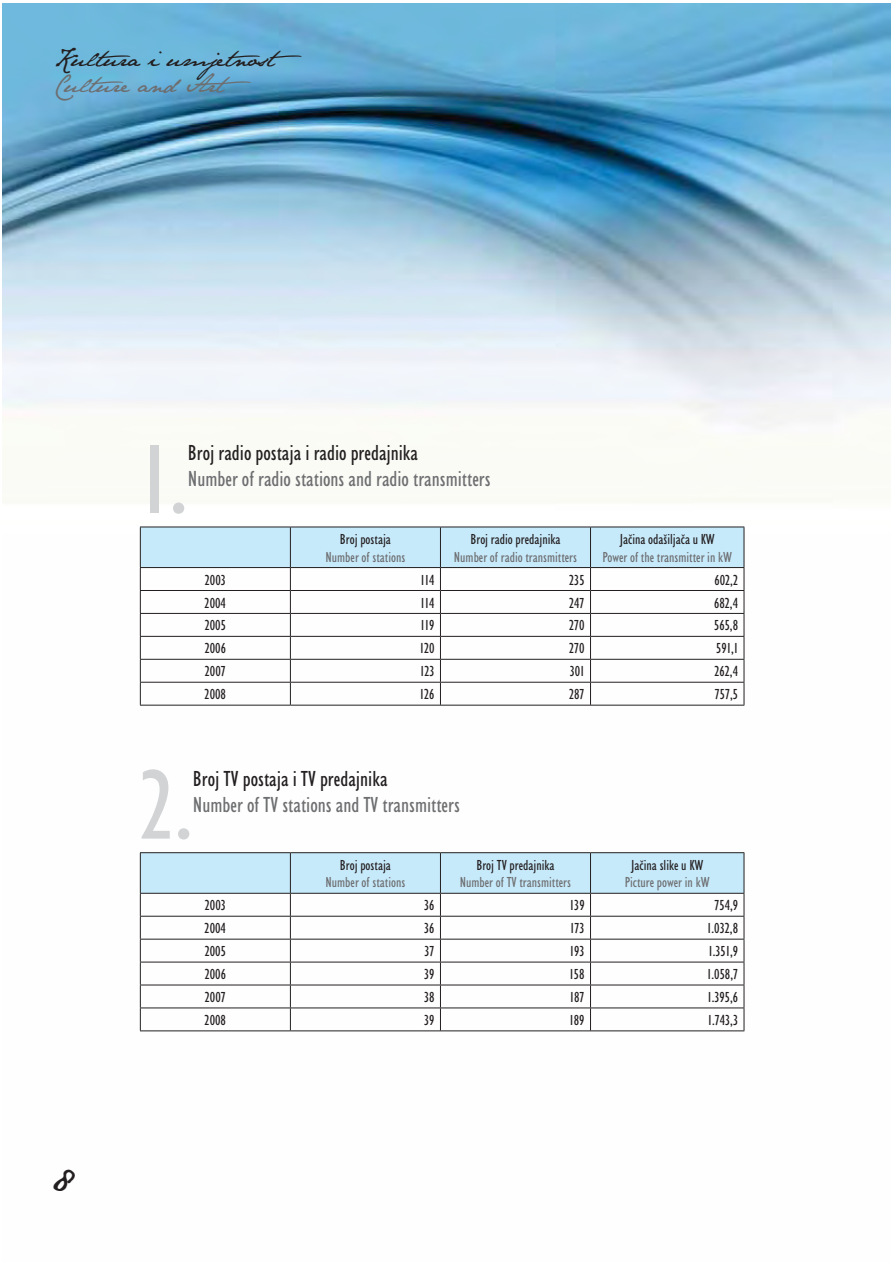
<style>
.page{position:relative;width:893px;height:1263px;background:#fff}
.page>*{position:absolute;margin:0;border:0;box-sizing:border-box;transform-origin:0 0}
.t1{font:condensed 99.6px "Humanist 521 BT";color:#d1d3d4}
.t2{font:36.75px "Jane Austen";color:#231f20}
.t3{font:condensed 22.05px "Humanist 521 BT";color:#6d6e70}
.t4{font:condensed 22.05px "Humanist 521 BT";color:#231f20}
.t5{font:22.05px "Jane Austen";color:#231f20}
.t6{font:22.05px "Jane Austen";color:#6d6e70}
.t7{font:condensed 14.7px "Humanist 521 BT";color:#231f20}
.t8{font:condensed 14.7px "Humanist 521 BT";color:#6d6e70}
</style>
<div class="page">
<img style="left:2px;top:4px;width:888px;height:1028px">
<svg style="left:140px;top:527px;width:605px;height:178px"></svg>
<hr style="left:140px;top:705px;width:150px;height:1px;background:#231f20">
<hr style="left:290px;top:705px;width:454px;height:1px;background:#231f20">
<hr style="left:140px;top:852px;width:150px;height:1px;background:#231f20">
<hr style="left:290px;top:852px;width:150px;height:1px;background:#231f20">
<hr style="left:440px;top:852px;width:150px;height:1px;background:#231f20">
<hr style="left:590px;top:852px;width:154px;height:1px;background:#231f20">
<svg style="left:140px;top:853px;width:605px;height:178px"></svg>
<hr style="left:140px;top:1031px;width:150px;height:1px;background:#231f20">
<hr style="left:290px;top:1031px;width:454px;height:1px;background:#231f20">
<h3 class="t5" style="left:54px;top:45px;width:250px">Kultura i umjetnost</h3>
<h3 class="t6" style="left:54px;top:72px;width:199px">Culture and Art</h3>
<h1 class="t1" style="left:140px;top:445px;width:49px">1.</h1>
<h3 class="t4" style="left:188px;top:445px;width:232px">Broj radio postaja i radio predajnika</h3>
<h3 class="t3" style="left:188px;top:471px;width:304px">Number of radio stations and radio transmitters</h3>
<p class="t7" style="left:340px;top:534px;width:53px">Broj postaja</p>
<p class="t8" style="left:326px;top:552px;width:81px">Number of stations</p>
<p class="t7" style="left:470px;top:534px;width:92px">Broj radio predajnika</p>
<p class="t8" style="left:454px;top:552px;width:125px">Number of radio transmitters</p>
<p class="t7" style="left:620px;top:534px;width:97px">Jačina odašiljača u KW</p>
<p class="t8" style="left:602px;top:552px;width:131px">Power of the transmitter in kW</p>
<p class="t7" style="left:205px;top:575px;width:23px">2003</p>
<p class="t7" style="left:420px;top:575px;width:16px">114</p>
<p class="t7" style="left:569px;top:575px;width:17px">235</p>
<p class="t7" style="left:714px;top:575px;width:25px">602,2</p>
<p class="t7" style="left:205px;top:598px;width:23px">2004</p>
<p class="t7" style="left:420px;top:598px;width:16px">114</p>
<p class="t7" style="left:569px;top:598px;width:17px">247</p>
<p class="t7" style="left:714px;top:598px;width:25px">682,4</p>
<p class="t7" style="left:205px;top:620px;width:23px">2005</p>
<p class="t7" style="left:420px;top:620px;width:16px">119</p>
<p class="t7" style="left:569px;top:620px;width:17px">270</p>
<p class="t7" style="left:714px;top:620px;width:25px">565,8</p>
<p class="t7" style="left:205px;top:643px;width:23px">2006</p>
<p class="t7" style="left:420px;top:643px;width:16px">120</p>
<p class="t7" style="left:569px;top:643px;width:17px">270</p>
<p class="t7" style="left:716px;top:643px;width:23px">591,1</p>
<p class="t7" style="left:205px;top:666px;width:22px">2007</p>
<p class="t7" style="left:420px;top:666px;width:16px">123</p>
<p class="t7" style="left:570px;top:666px;width:16px">301</p>
<p class="t7" style="left:714px;top:666px;width:25px">262,4</p>
<p class="t7" style="left:205px;top:689px;width:23px">2008</p>
<p class="t7" style="left:420px;top:689px;width:16px">126</p>
<p class="t7" style="left:569px;top:689px;width:17px">287</p>
<p class="t7" style="left:715px;top:689px;width:25px">757,5</p>
<h1 class="t1" style="left:140px;top:771px;width:54px">2.</h1>
<h3 class="t4" style="left:193px;top:771px;width:196px">Broj TV postaja i TV predajnika</h3>
<h3 class="t3" style="left:193px;top:797px;width:268px">Number of TV stations and TV transmitters</h3>
<p class="t7" style="left:340px;top:860px;width:53px">Broj postaja</p>
<p class="t8" style="left:326px;top:877px;width:81px">Number of stations</p>
<p class="t7" style="left:476px;top:860px;width:80px">Broj TV predajnika</p>
<p class="t8" style="left:460px;top:877px;width:113px">Number of TV transmitters</p>
<p class="t7" style="left:631px;top:860px;width:74px">Jačina slike u KW</p>
<p class="t8" style="left:625px;top:877px;width:86px">Picture power in kW</p>
<h2 class="t2" style="left:52px;top:1157px;width:24px">8</h2>
<p class="t7" style="left:205px;top:900px;width:23px">2003</p>
<p class="t7" style="left:424px;top:900px;width:12px">36</p>
<p class="t7" style="left:570px;top:900px;width:16px">139</p>
<p class="t7" style="left:714px;top:900px;width:25px">754,9</p>
<p class="t7" style="left:205px;top:923px;width:23px">2004</p>
<p class="t7" style="left:424px;top:923px;width:12px">36</p>
<p class="t7" style="left:570px;top:923px;width:16px">173</p>
<p class="t7" style="left:707px;top:923px;width:32px">1.032,8</p>
<p class="t7" style="left:205px;top:946px;width:23px">2005</p>
<p class="t7" style="left:424px;top:946px;width:12px">37</p>
<p class="t7" style="left:570px;top:946px;width:16px">193</p>
<p class="t7" style="left:708px;top:946px;width:31px">1.351,9</p>
<p class="t7" style="left:205px;top:969px;width:23px">2006</p>
<p class="t7" style="left:424px;top:969px;width:12px">39</p>
<p class="t7" style="left:570px;top:969px;width:17px">158</p>
<p class="t7" style="left:707px;top:969px;width:32px">1.058,7</p>
<p class="t7" style="left:205px;top:992px;width:22px">2007</p>
<p class="t7" style="left:424px;top:992px;width:12px">38</p>
<p class="t7" style="left:570px;top:992px;width:16px">187</p>
<p class="t7" style="left:707px;top:992px;width:32px">1.395,6</p>
<p class="t7" style="left:205px;top:1015px;width:23px">2008</p>
<p class="t7" style="left:424px;top:1015px;width:12px">39</p>
<p class="t7" style="left:569px;top:1015px;width:17px">189</p>
<p class="t7" style="left:708px;top:1015px;width:32px">1.743,3</p>
</div>
